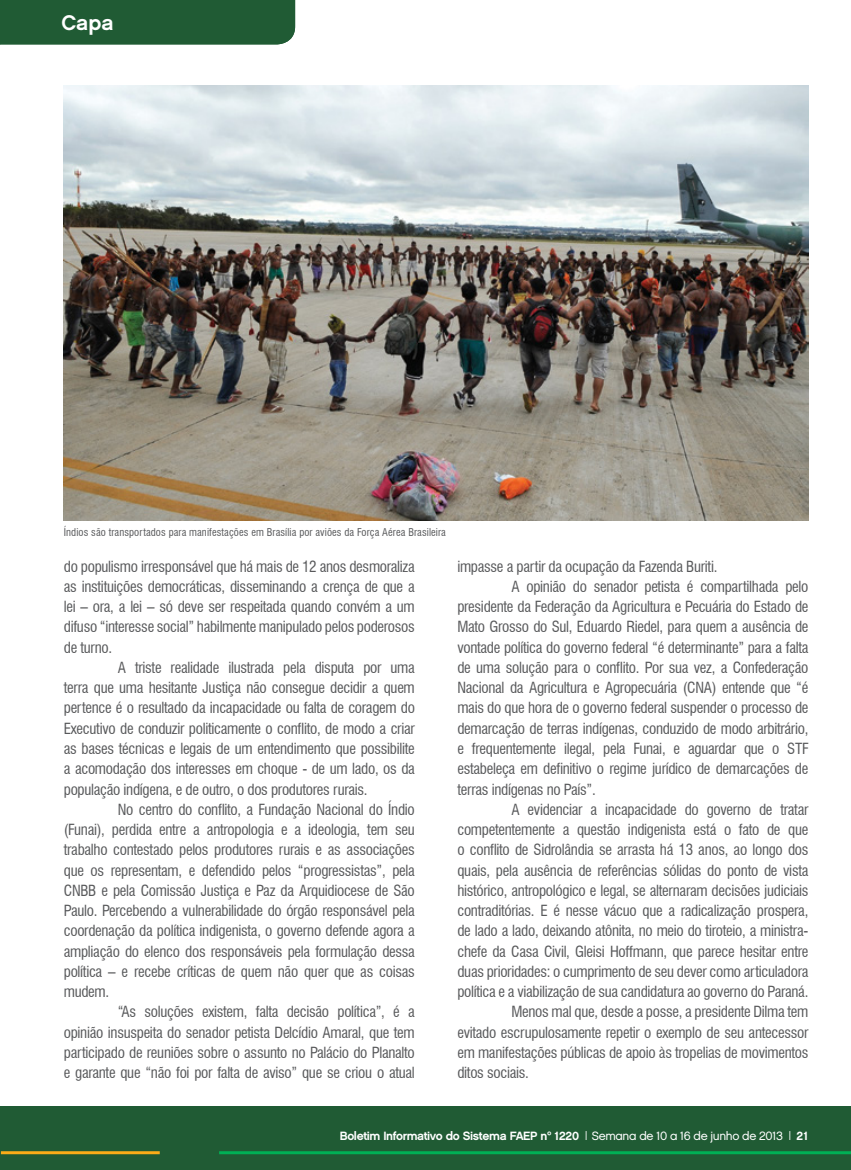
<style>
.page{position:relative;width:851px;height:1170px;background:#fff}
.page>*{position:absolute;margin:0;border:0;box-sizing:border-box;transform-origin:0 0}
.t1{font:21px "Chalet New York Nineteen Sixty";color:#fff}
.t2{font:condensed 15px/20.2px "Swiss 721 BT";letter-spacing:-.02em;color:#58595b;text-align:justify}
.t3{font:12px "Chalet New York Nineteen Sixty";letter-spacing:-.03em;color:#fff}
.t4{font:condensed 10.5px "Swiss 721 BT";letter-spacing:.01em;color:#58595b}
.s1{font-family:"Chalet London Nineteen Eighty"}
</style>
<div class="page">
<div style="left:0;top:1106px;width:850px;height:63px;background:#205b34"></div>
<hr style="left:1px;top:1151px;width:159px;height:3px;background:#fbac18">
<hr style="left:219px;top:1151px;width:631px;height:3px;background:#00b055">
<div style="left:0;top:0;width:295px;height:44px;background:#205b34"></div>
<img style="left:64px;top:85px;width:744px;height:435px">
<p class="t1" style="left:61px;top:10px;width:54px">Capa</p>
<p class="t4" style="left:64px;top:525px;width:383px">Índios são transportados para manifestações em Brasília por aviões da Força Aérea Brasileira</p>
<p class="t2" style="left:64px;top:556px;width:352px">do populismo irresponsável que há mais de 12 anos desmoraliza as instituições democráticas, disseminando a crença de que a lei – ora, a lei – só deve ser respeitada quando convém a um difuso “interesse social” habilmente manipulado pelos poderosos de turno.</p>
<p class="t2" style="left:64px;top:657px;width:352px;text-indent:54px">A triste realidade ilustrada pela disputa por uma terra que uma hesitante Justiça não consegue decidir a quem pertence é o resultado da incapacidade ou falta de coragem do Executivo de conduzir politicamente o conflito, de modo a criar as bases técnicas e legais de um entendimento que possibilite a acomodação dos interesses em choque - de um lado, os da população indígena, e de outro, o dos produtores rurais.</p>
<p class="t2" style="left:64px;top:799px;width:352px;text-indent:54px">No centro do conflito, a Fundação Nacional do Índio (Funai), perdida entre a antropologia e a ideologia, tem seu trabalho contestado pelos produtores rurais e as associações que os representam, e defendido pelos “progressistas”, pela CNBB e pela Comissão Justiça e Paz da Arquidiocese de São Paulo. Percebendo a vulnerabilidade do órgão responsável pela coordenação da política indigenista, o governo defende agora a ampliação do elenco dos responsáveis pela formulação dessa política – e recebe críticas de quem não quer que as coisas mudem.</p>
<p class="t2" style="left:64px;top:1001px;width:352px;text-indent:54px">“As soluções existem, falta decisão política”, é a opinião insuspeita do senador petista Delcídio Amaral, que tem participado de reuniões sobre o assunto no Palácio do Planalto e garante que “não foi por falta de aviso” que se criou o atual</p>
<p class="t2" style="left:457px;top:556px;width:261px">impasse a partir da ocupação da Fazenda Buriti.</p>
<p class="t2" style="left:457px;top:576px;width:352px;text-indent:54px">A opinião do senador petista é compartilhada pelo presidente da Federação da Agricultura e Pecuária do Estado de Mato Grosso do Sul, Eduardo Riedel, para quem a ausência de vontade política do governo federal “é determinante” para a falta de uma solução para o conflito. Por sua vez, a Confederação Nacional da Agricultura e Agropecuária (CNA) entende que “é mais do que hora de o governo federal suspender o processo de demarcação de terras indígenas, conduzido de modo arbitrário, e frequentemente ilegal, pela Funai, e aguardar que o STF estabeleça em definitivo o regime jurídico de demarcações de terras indígenas no País”.</p>
<p class="t2" style="left:457px;top:799px;width:352px;text-indent:54px">A evidenciar a incapacidade do governo de tratar competentemente a questão indigenista está o fato de que o conflito de Sidrolândia se arrasta há 13 anos, ao longo dos quais, pela ausência de referências sólidas do ponto de vista histórico, antropológico e legal, se alternaram decisões judiciais contraditórias. E é nesse vácuo que a radicalização prospera, de lado a lado, deixando atônita, no meio do tiroteio, a ministra&shy;chefe da Casa Civil, Gleisi Hoffmann, que parece hesitar entre duas prioridades: o cumprimento de seu dever como articuladora política e a viabilização de sua candidatura ao governo do Paraná.</p>
<p class="t2" style="left:457px;top:1001px;width:352px;text-indent:54px">Menos mal que, desde a posse, a presidente Dilma tem evitado escrupulosamente repetir o exemplo de seu antecessor em manifestações públicas de apoio às tropelias de movimentos ditos sociais.</p>
<p class="t3" style="left:340px;top:1128px;width:470px">Boletim Informativo do Sistema FAEP nº 1220 | <span class="s1">Semana de 10 a 16 de junho de 2013</span> | 21</p>
</div>
